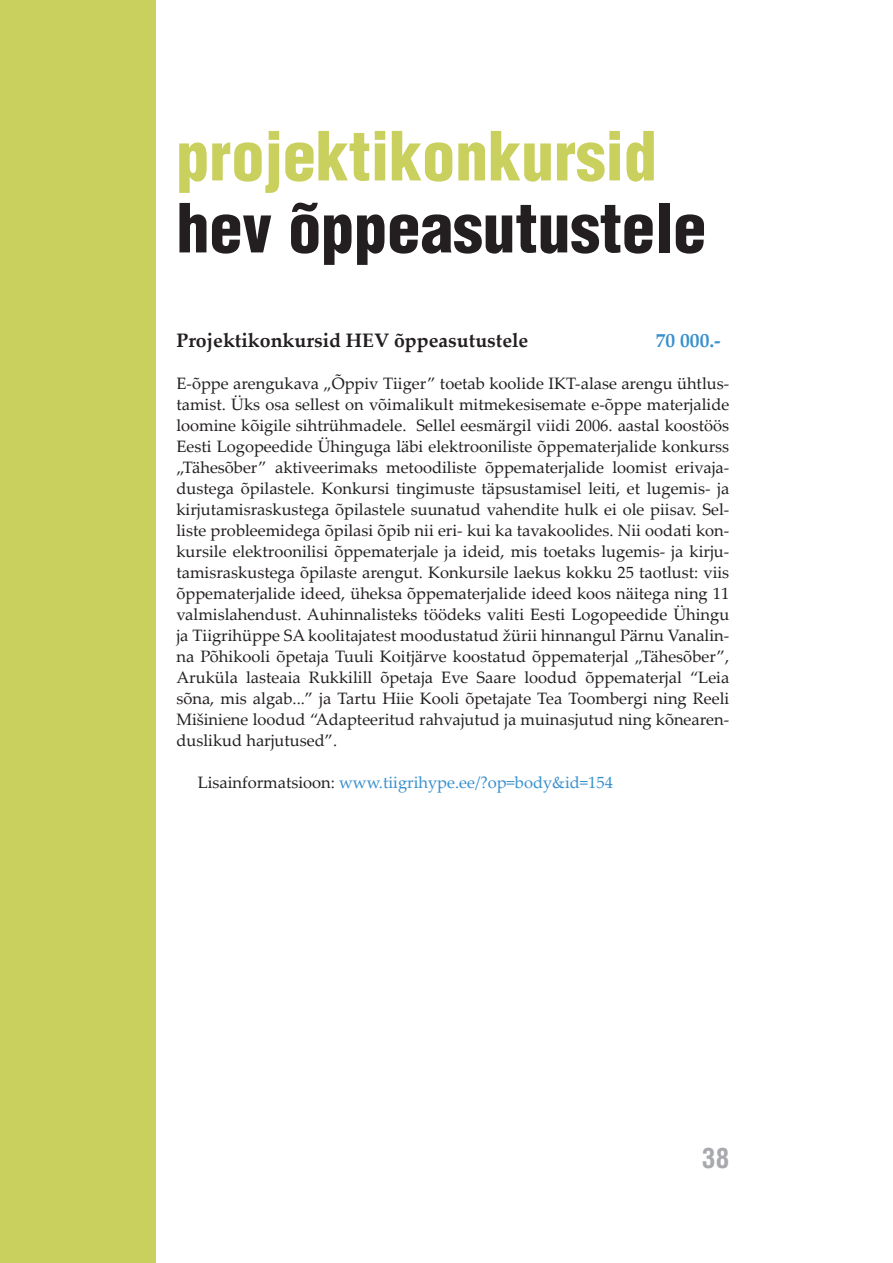
<style>
.page{position:relative;width:893px;height:1263px;background:#fff}
.page>*{position:absolute;margin:0;border:0;box-sizing:border-box;transform-origin:0 0}
.t1{font:900 condensed 66px "Helvetica";color:#cad05d}
.t2{font:900 condensed 66px "Helvetica";color:#231f20}
.t3{font:700 condensed 27px "Helvetica";color:#a8a9ad}
.t4{font:700 19.5px "Palatino Linotype";color:#231f20}
.t5{font:700 19.5px "Palatino Linotype";color:#3790ce}
.t6{font:16.5px/21px "Palatino Linotype";color:#231f20;text-align:justify}
.t7{font:16.5px "Palatino Linotype";color:#3790ce}
.s1{color:#231f20}
</style>
<div class="page">
<div style="left:0;top:0;width:155px;height:1263px;background:#cad05d"></div>
<h1 class="t1" style="left:176px;top:131px;width:482px">projektikonkursid</h1>
<h1 class="t2" style="left:176px;top:203px;width:531px">hev õppeasutustele</h1>
<p class="t4" style="left:176px;top:333px;width:353px">Projektikonkursid HEV õppeasutustele</p>
<p class="t5" style="left:656px;top:333px;width:66px">70 000.-</p>
<p class="t6" style="left:176px;top:375px;width:554px">E-õppe arengukava „Õppiv Tiiger” toetab koolide IKT-alase arengu ühtlus&shy;tamist. Üks osa sellest on võimalikult mitmekesisemate e-õppe materjalide loomine kõigile sihtrühmadele. Sellel eesmärgil viidi 2006. aastal koostöös Eesti Logopeedide Ühinguga läbi elektrooniliste õppematerjalide konkurss „Tähesõber” aktiveerimaks metoodiliste õppematerjalide loomist erivaja&shy;dustega õpilastele. Konkursi tingimuste täpsustamisel leiti, et lugemis- ja kirjutamisraskustega õpilastele suunatud vahendite hulk ei ole piisav. Sel&shy;liste probleemidega õpilasi õpib nii eri- kui ka tavakoolides. Nii oodati kon&shy;kursile elektroonilisi õppematerjale ja ideid, mis toetaks lugemis- ja kirju&shy;tamisraskustega õpilaste arengut. Konkursile laekus kokku 25 taotlust: viis õppematerjalide ideed, üheksa õppematerjalide ideed koos näitega ning 11 valmislahendust. Auhinnalisteks töödeks valiti Eesti Logopeedide Ühingu ja Tiigrihüppe SA koolitajatest moodustatud žürii hinnangul Pärnu Vanalin&shy;na Põhikooli õpetaja Tuuli Koitjärve koostatud õppematerjal „Tähesõber”, Aruküla lasteaia Rukkilill õpetaja Eve Saare loodud õppematerjal “Leia sõna, mis algab...” ja Tartu Hiie Kooli õpetajate Tea Toombergi ning Reeli Mišiniene loodud “Adapteeritud rahvajutud ja muinasjutud ning kõnearen&shy;duslikud harjutused”.</p>
<p class="t7" style="left:198px;top:776px;width:417px"><span class="s1">Lisainformatsioon:</span> www.tiigrihype.ee/?op=body&amp;id=154</p>
<h2 class="t3" style="left:702px;top:1147px;width:28px">38</h2>
</div>
